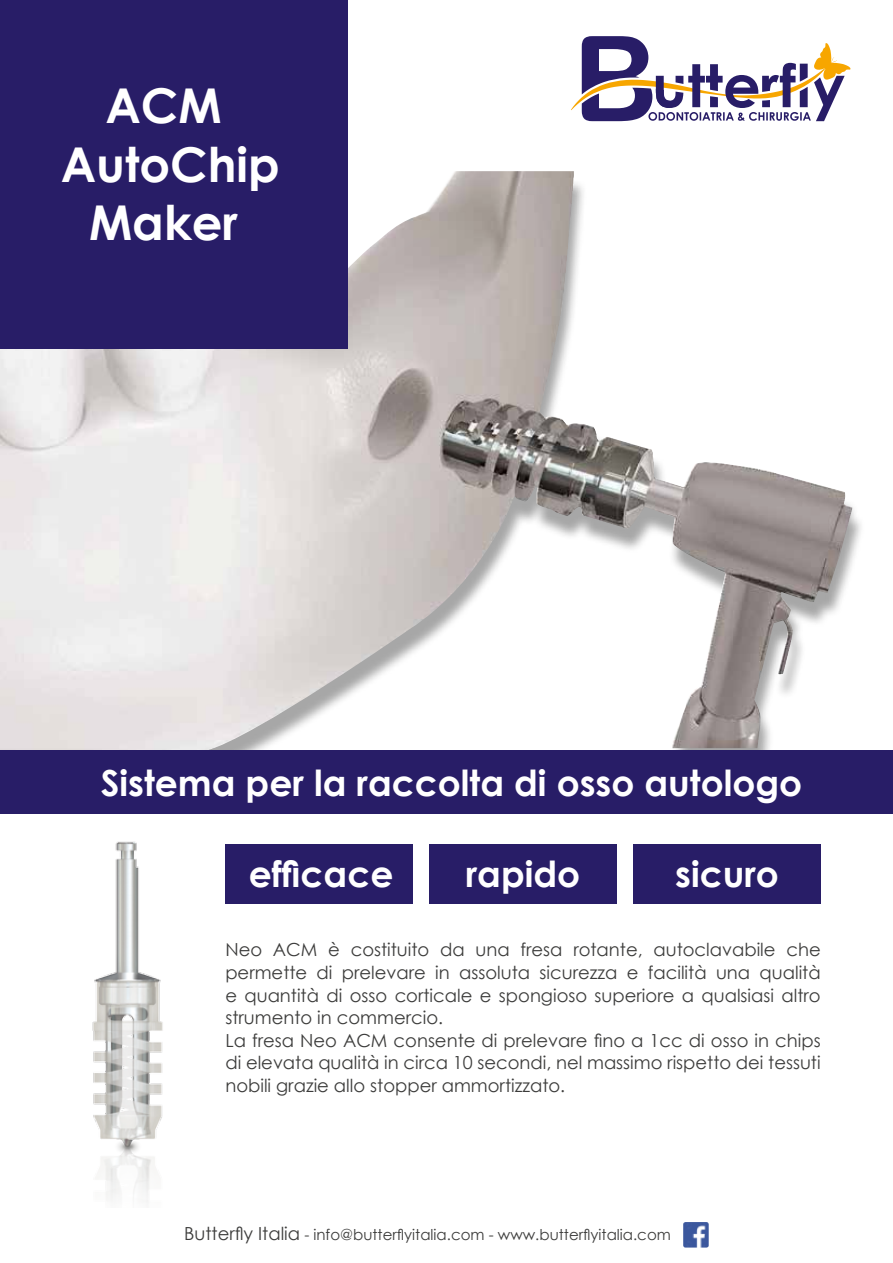
<style>
.page{position:relative;width:893px;height:1263px;background:#fff}
.page>*{position:absolute;margin:0;border:0;box-sizing:border-box;transform-origin:0 0}
.t1{font:700 48px/58.5px "Century Gothic";color:#fff;text-align:center}
.t2{font:700 36px "Century Gothic";color:#fff}
.t3{font:18px/22.5px "Century Gothic";color:#3c3c3b}
.t4{font:15px "Century Gothic";color:#3c3c3b}
.s1{font-size:18px}
</style>
<div class="page">
<img style="left:0;top:171px;width:853px;height:579px">
<img style="left:92px;top:841px;width:71px;height:361px">
<div style="left:0;top:750px;width:893px;height:64px;background:#281d67"></div>
<div style="left:0;top:0;width:348px;height:349px;background:#281d67"></div>
<div style="left:225px;top:844px;width:187px;height:60px;background:#281d67"></div>
<div style="left:429px;top:844px;width:188px;height:60px;background:#281d67"></div>
<div style="left:634px;top:844px;width:187px;height:60px;background:#281d67"></div>
<svg style="left:571px;top:36px;width:279px;height:85px"></svg>
<img style="left:683px;top:1222px;width:26px;height:25px">
<h1 class="t1" style="left:61px;top:74px;width:220px">ACM<br>AutoChip<br>Maker</h1>
<h2 class="t2" style="left:101px;top:755px;width:703px">Sistema per la raccolta di osso autologo</h2>
<h2 class="t2" style="left:249px;top:847px;width:146px">efficace</h2>
<h2 class="t2" style="left:466px;top:847px;width:116px">rapido</h2>
<h2 class="t2" style="left:675px;top:847px;width:105px">sicuro</h2>
<p class="t3" style="left:225px;top:938px;width:597px">Neo ACM è costituito da una fresa rotante, autoclavabile che permette di prelevare in assoluta sicurezza e facilità una qualità e quantità di osso corticale e spongioso superiore a qualsiasi altro strumento in commercio.<br>La fresa Neo ACM consente di prelevare fino a 1cc di osso in chips di elevata qualità in circa 10 secondi, nel massimo rispetto dei tessuti nobili grazie allo stopper ammortizzato.</p>
<p class="t4" style="left:184px;top:1224px;width:488px"><span class="s1">Butterfly Italia</span> - info@butterflyitalia.com - www.butterflyitalia.com</p>
</div>
